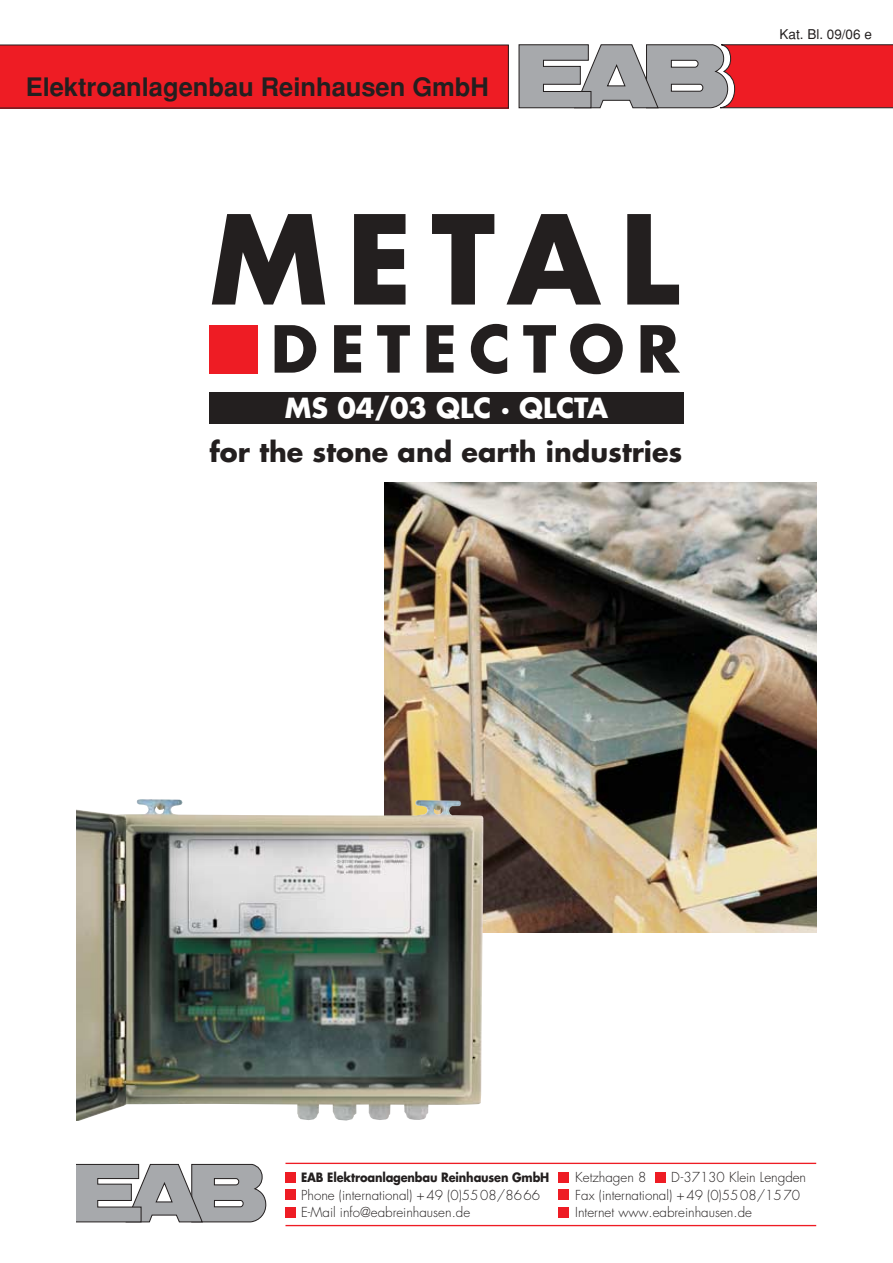
<style>
.page{position:relative;width:893px;height:1263px;background:#fff}
.page>*{position:absolute;margin:0;border:0;box-sizing:border-box;transform-origin:0 0}
.t1{font:700 120px "Futura";letter-spacing:.155em;color:#231f1f}
.t2{font:700 63px "Futura";letter-spacing:.19em;color:#231f1f}
.t3{font:700 27px "Futura";color:#231f1f}
.t4{font:700 27px "Futura";color:#fff}
.t5{font:700 25.5px "Helvetica";color:#231f1f}
.t6{font:13.5px "Helvetica";color:#231f1f}
.t7{font:300 13.35px "Futura";color:#231f1f}
.t8{font:700 12.45px "Futura";letter-spacing:-.015em;color:#231f1f;scale:.91 1}
</style>
<div class="page">
<div style="left:0;top:45px;width:509px;height:63px;background:#ee1c24"></div>
<svg style="left:518px;top:44px;width:375px;height:64px"></svg>
<div style="left:209px;top:325px;width:49px;height:48px;background:#ee1c24"></div>
<div style="left:209px;top:392px;width:475px;height:32px;background:#231f1f"></div>
<img style="left:385px;top:482px;width:431px;height:450px">
<img style="left:76px;top:799px;width:407px;height:321px">
<svg style="left:76px;top:1164px;width:190px;height:58px"></svg>
<div style="left:286px;top:1172px;width:10px;height:11px;background:#ee1c24"></div>
<div style="left:286px;top:1189px;width:10px;height:11px;background:#ee1c24"></div>
<div style="left:286px;top:1207px;width:10px;height:11px;background:#ee1c24"></div>
<div style="left:559px;top:1172px;width:10px;height:11px;background:#ee1c24"></div>
<div style="left:655px;top:1172px;width:10px;height:11px;background:#ee1c24"></div>
<div style="left:559px;top:1189px;width:10px;height:11px;background:#ee1c24"></div>
<div style="left:559px;top:1207px;width:10px;height:11px;background:#ee1c24"></div>
<hr style="left:285px;top:1163px;width:531px;height:1px;background:#ee1c24">
<hr style="left:285px;top:1225px;width:531px;height:1px;background:#ee1c24">
<h3 class="t5" style="left:26px;top:77px;width:465px">Elektroanlagenbau Reinhausen GmbH</h3>
<h1 class="t1" style="left:209px;top:205px;width:471px">METAL</h1>
<h2 class="t2" style="left:271px;top:320px;width:410px">DETECTOR</h2>
<h3 class="t4" style="left:285px;top:395px;width:325px">MS 04/03 QLC · QLCTA</h3>
<h3 class="t3" style="left:209px;top:439px;width:474px">for the stone and earth industries</h3>
<p class="t6" style="left:780px;top:29px;width:94px">Kat. Bl. 09/06 e</p>
<p class="t8" style="left:301px;top:1172px;width:274px">EAB Elektroanlagenbau Reinhausen GmbH</p>
<p class="t7" style="left:575px;top:1171px;width:73px">Ketzhagen 8</p>
<p class="t7" style="left:671px;top:1171px;width:136px">D-37130 Klein Lengden</p>
<p class="t7" style="left:301px;top:1189px;width:241px">Phone (international) +49 (0)5508/8666</p>
<p class="t7" style="left:575px;top:1189px;width:226px">Fax (international) +49 (0)5508/1570</p>
<p class="t7" style="left:301px;top:1206px;width:171px">E-Mail info@eabreinhausen.de</p>
<p class="t7" style="left:575px;top:1206px;width:178px">Internet www.eabreinhausen.de</p>
</div>
